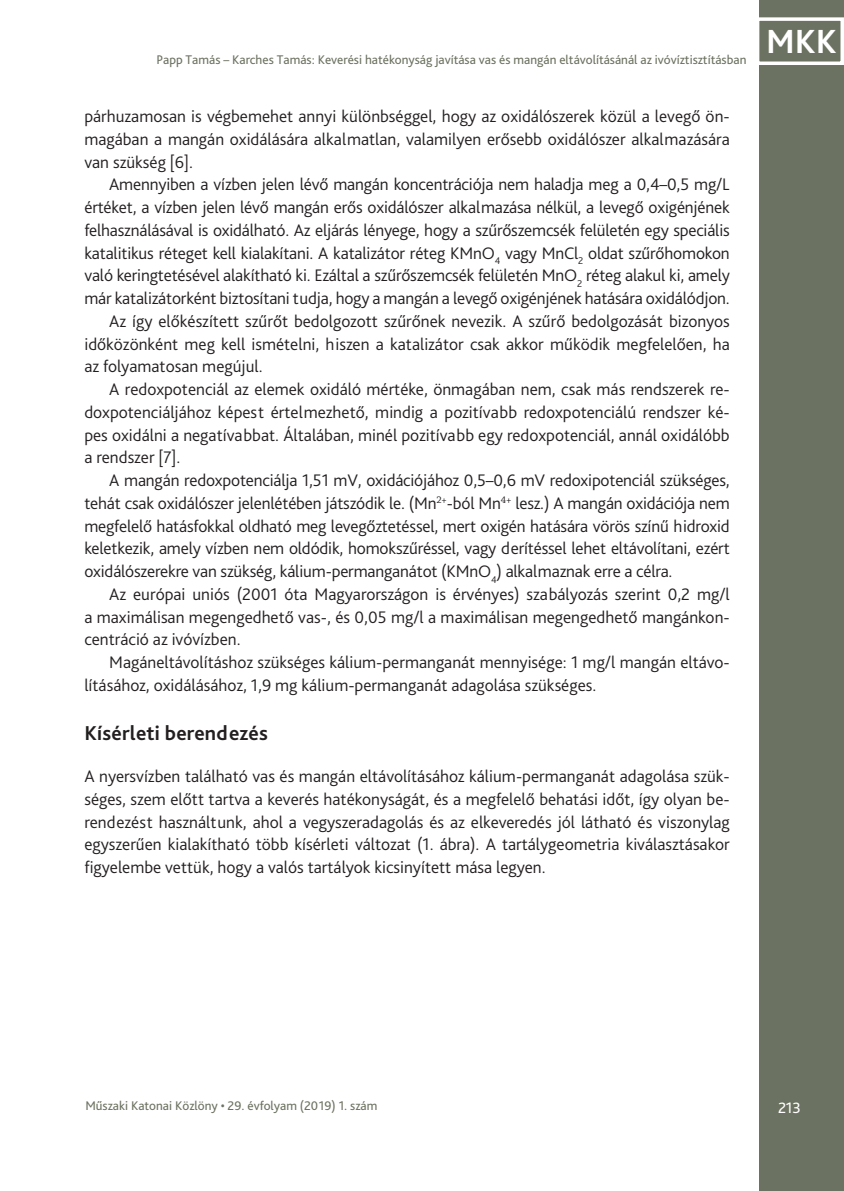
<style>
.page{position:relative;width:844px;height:1191px;background:#fff}
.page>*{position:absolute;margin:0;border:0;box-sizing:border-box;transform-origin:0 0}
.t1{font:700 35px "Bliss Pro";color:#fff}
.Címsor_1{font:700 21px "Bliss Pro";letter-spacing:.01em;color:#231f20}
.Szöveg{font:300 17.5px/22.8px "Bliss Pro";letter-spacing:-.01em;color:#231f20;text-align:justify}
.Szöveg_1st{font:300 17.5px/22.8px "Bliss Pro";letter-spacing:.005em;color:#231f20;text-align:justify}
.t2{font:15.75px "Bliss Pro";color:#fff}
.t3{font:13.12px "Bliss Pro";color:#6c7261}
</style>
<div class="page">
<div style="left:759px;top:0;width:84px;height:1191px;background:#6c7261"></div>
<div style="left:755px;top:17px;width:88px;height:48px;border:4px solid #fff"></div>
<p class="t3" style="left:156px;top:51px;width:591px">Papp Tamás – Karches Tamás: Keverési hatékonyság javítása vas és mangán eltávolításánál az ivóvíztisztításban</p>
<p class="Szöveg" style="left:84px;top:104px;width:646px">párhuzamosan is végbemehet annyi különbséggel, hogy az oxidálószerek közül a levegő ön&shy;magában a mangán oxidálására alkalmatlan, valamilyen erősebb oxidálószer alkalmazására van szükség [6].</p>
<p class="Szöveg" style="left:84px;top:173px;width:646px;text-indent:25px">Amennyiben a vízben jelen lévő mangán koncentrációja nem haladja meg a 0,4–0,5 mg/L értéket, a vízben jelen lévő mangán erős oxidálószer alkalmazása nélkül, a levegő oxigénjének felhasználásával is oxidálható. Az eljárás lényege, hogy a szűrőszemcsék felületén egy speciális katalitikus réteget kell kialakítani. A katalizátor réteg KMnO<sub>4</sub> vagy MnCl<sub>2</sub> oldat szűrőhomokon való keringtetésével alakítható ki. Ezáltal a szűrőszemcsék felületén MnO<sub>2</sub> réteg alakul ki, amely már katalizátorként biztosítani tudja, hogy a mangán a levegő oxigénjének hatására oxidálódjon.</p>
<p class="Szöveg" style="left:84px;top:309px;width:646px;text-indent:25px">Az így előkészített szűrőt bedolgozott szűrőnek nevezik. A szűrő bedolgozását bizonyos időközönként meg kell ismételni, hiszen a katalizátor csak akkor működik megfelelően, ha az folyamatosan megújul.</p>
<p class="Szöveg" style="left:84px;top:377px;width:646px;text-indent:25px">A redoxpotenciál az elemek oxidáló mértéke, önmagában nem, csak más rendszerek re&shy;doxpotenciáljához képest értelmezhető, mindig a pozitívabb redoxpotenciálú rendszer ké&shy;pes oxidálni a negatívabbat. Általában, minél pozitívabb egy redoxpotenciál, annál oxidálóbb a rendszer [7].</p>
<p class="Szöveg" style="left:84px;top:468px;width:646px;text-indent:25px">A mangán redoxpotenciálja 1,51 mV, oxidációjához 0,5–0,6 mV redoxipotenciál szükséges, tehát csak oxidálószer jelenlétében játszódik le. (Mn<sup>2+</sup>-ból Mn<sup>4+</sup> lesz.) A mangán oxidációja nem megfelelő hatásfokkal oldható meg levegőztetéssel, mert oxigén hatására vörös színű hidroxid keletkezik, amely vízben nem oldódik, homokszűréssel, vagy derítéssel lehet eltávolítani, ezért oxidálószerekre van szükség, kálium-permanganátot (KMnO<sub>4</sub>) alkalmaznak erre a célra.</p>
<p class="Szöveg" style="left:84px;top:582px;width:646px;text-indent:25px">Az európai uniós (2001 óta Magyarországon is érvényes) szabályozás szerint 0,2 mg/l a maximálisan megengedhető vas-, és 0,05 mg/l a maximálisan megengedhető mangánkon&shy;centráció az ivóvízben.</p>
<p class="Szöveg" style="left:84px;top:650px;width:646px;text-indent:25px">Magáneltávolításhoz szükséges kálium-permanganát mennyisége: 1 mg/l mangán eltávo&shy;lításához, oxidálásához, 1,9 mg kálium-permanganát adagolása szükséges.</p>
<p class="Címsor_1" style="left:84px;top:720px;width:185px">Kísérleti berendezés</p>
<p class="Szöveg_1st" style="left:84px;top:764px;width:646px">A nyersvízben található vas és mangán eltávolításához kálium-permanganát adagolása szük&shy;séges, szem előtt tartva a keverés hatékonyságát, és a megfelelő behatási időt, így olyan be&shy;rendezést használtunk, ahol a vegyszeradagolás és az elkeveredés jól látható és viszonylag egyszerűen kialakítható több kísérleti változat (1. ábra). A tartálygeometria kiválasztásakor figyelembe vettük, hogy a valós tartályok kicsinyített mása legyen.</p>
<h1 class="t1" style="left:765px;top:20px;width:72px">MKK</h1>
<p class="t3" style="left:85px;top:1098px;width:293px">Műszaki Katonai Közlöny • 29. évfolyam (2019) 1. szám</p>
<p class="t2" style="left:777px;top:1098px;width:24px">213</p>
</div>
